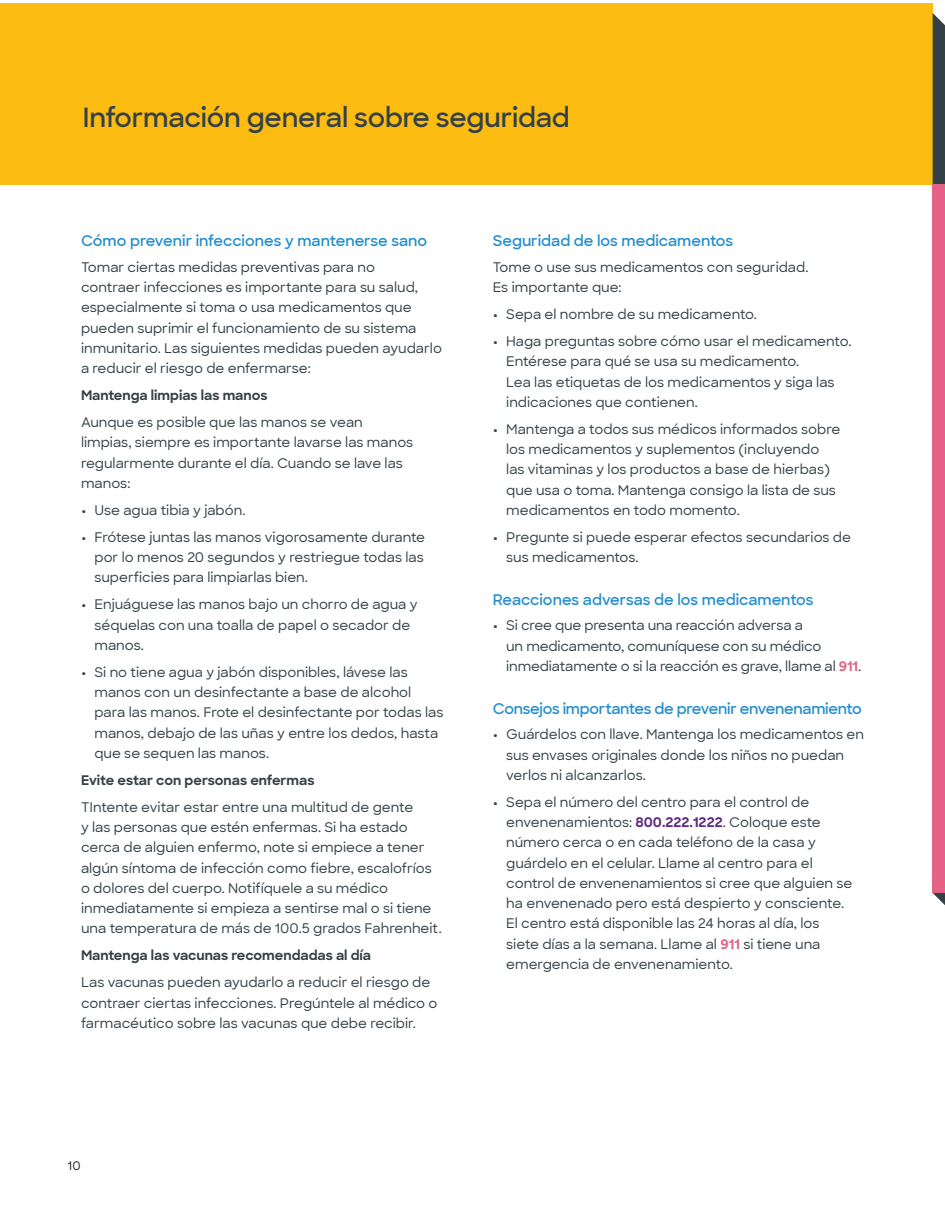
<style>
.page{position:relative;width:945px;height:1215px;background:#fff}
.page>*{position:absolute;margin:0;border:0;box-sizing:border-box;transform-origin:0 0}
.t1{font:600 27px "Sharp Sans";letter-spacing:-.01em;color:#344147}
.t2{font:600 15px "Sharp Sans";letter-spacing:-.005em;color:#228dcd}
.t3{font:500 13.5px/20.2px "Sharp Sans";color:#344147}
.t4{font:700 13.5px "Sharp Sans";color:#344147}
.t5{font:500 12px "Sharp Sans";color:#231f20}
.s1{font-weight:700}
.s2{font-weight:700;color:#e46285}
.s3{font-weight:700;color:#5d277f}
</style>
<div class="page">
<div style="left:0;top:3px;width:933px;height:181px;background:#fdbc12"></div>
<div style="left:933px;top:13px;width:12px;height:171px;background:#344147"></div>
<div style="left:933px;top:184px;width:12px;height:709px;background:#e46285"></div>
<svg style="left:933px;top:893px;width:12px;height:12px"></svg>
<h1 class="t1" style="left:82px;top:97px;width:489px">Información general sobre seguridad</h1>
<p class="t2" style="left:81px;top:230px;width:348px">Cómo prevenir infecciones y mantenerse sano</p>
<p class="t3" style="left:81px;top:256px;width:362px">Tomar ciertas medidas preventivas para no<br>contraer infecciones es importante para su salud, especialmente si toma o usa medicamentos que pueden suprimir el funcionamiento de su sistema inmunitario. Las siguientes medidas pueden ayudarlo a reducir el riesgo de enfermarse:</p>
<p class="t4" style="left:81px;top:385px;width:188px">Mantenga limpias las manos</p>
<p class="t3" style="left:81px;top:411px;width:334px">Aunque es posible que las manos se vean limpias, siempre es importante lavarse las manos regularmente durante el día. Cuando se lave las manos:</p>
<p class="t3" style="left:81px;top:499px;width:166px"><span class="s1">•</span> Use agua tibia y jabón.</p>
<p class="t3" style="left:94px;top:526px;width:332px;text-align:justify;text-indent:-14px"><span class="s1">•</span> Frótese juntas las manos vigorosamente durante por lo menos 20 segundos y restriegue todas las superficies para limpiarlas bien.</p>
<p class="t3" style="left:94px;top:594px;width:325px;text-indent:-14px"><span class="s1">•</span> Enjuáguese las manos bajo un chorro de agua y séquelas con una toalla de papel o secador de manos.</p>
<p class="t3" style="left:94px;top:661px;width:350px;text-indent:-14px"><span class="s1">•</span> Si no tiene agua y jabón disponibles, lávese las manos con un desinfectante a base de alcohol para las manos. Frote el desinfectante por todas las manos, debajo de las uñas y entre los dedos, hasta que se sequen las manos.</p>
<p class="t4" style="left:81px;top:770px;width:235px">Evite estar con personas enfermas</p>
<p class="t3" style="left:81px;top:796px;width:362px">TIntente evitar estar entre una multitud de gente<br>y las personas que estén enfermas. Si ha estado cerca de alguien enfermo, note si empiece a tener algún síntoma de infección como fiebre, escalofríos o dolores del cuerpo. Notifíquele a su médico inmediatamente si empieza a sentirse mal o si tiene una temperatura de más de 100.5 grados Fahrenheit.</p>
<p class="t4" style="left:81px;top:945px;width:292px">Mantenga las vacunas recomendadas al día</p>
<p class="t3" style="left:81px;top:972px;width:358px">Las vacunas pueden ayudarlo a reducir el riesgo de contraer ciertas infecciones. Pregúntele al médico o farmacéutico sobre las vacunas que debe recibir.</p>
<p class="t2" style="left:493px;top:230px;width:242px">Seguridad de los medicamentos</p>
<p class="t3" style="left:493px;top:256px;width:317px">Tome o use sus medicamentos con seguridad.<br>Es importante que:</p>
<p class="t3" style="left:493px;top:303px;width:266px"><span class="s1">•</span> Sepa el nombre de su medicamento.</p>
<p class="t3" style="left:506px;top:330px;width:347px;text-indent:-14px"><span class="s1">•</span> Haga preguntas sobre cómo usar el medicamento.<br>Entérese para qué se usa su medicamento.<br>Lea las etiquetas de los medicamentos y siga las indicaciones que contienen.</p>
<p class="t3" style="left:506px;top:418px;width:336px;text-indent:-14px"><span class="s1">•</span> Mantenga a todos sus médicos informados sobre los medicamentos y suplementos (incluyendo las vitaminas y los productos a base de hierbas) que usa o toma. Mantenga consigo la lista de sus medicamentos en todo momento.</p>
<p class="t3" style="left:506px;top:526px;width:346px;text-indent:-14px"><span class="s1">•</span> Pregunte si puede esperar efectos secundarios de sus medicamentos.</p>
<p class="t2" style="left:493px;top:588px;width:322px">Reacciones adversas de los medicamentos</p>
<p class="t3" style="left:506px;top:615px;width:356px;text-indent:-14px"><span class="s1">•</span> Si cree que presenta una reacción adversa a<br>un medicamento, comuníquese con su médico inmediatamente o si la reacción es grave, llame al <span class="s2">911</span>.</p>
<p class="t2" style="left:493px;top:697px;width:371px">Consejos importantes de prevenir envenenamiento</p>
<p class="t3" style="left:506px;top:724px;width:359px;text-indent:-14px"><span class="s1">•</span> Guárdelos con llave. Mantenga los medicamentos en sus envases originales donde los niños no puedan verlos ni alcanzarlos.</p>
<p class="t3" style="left:506px;top:791px;width:348px;text-indent:-14px"><span class="s1">•</span> Sepa el número del centro para el control de envenenamientos: <span class="s3">800.222.1222</span>. Coloque este número cerca o en cada teléfono de la casa y guárdelo en el celular. Llame al centro para el control de envenenamientos si cree que alguien se ha envenenado pero está despierto y consciente.<br>El centro está disponible las 24 horas al día, los siete días a la semana. Llame al <span class="s2">911</span> si tiene una emergencia de envenenamiento.</p>
<p class="t5" style="left:68px;top:1157px;width:15px">10</p>
</div>
